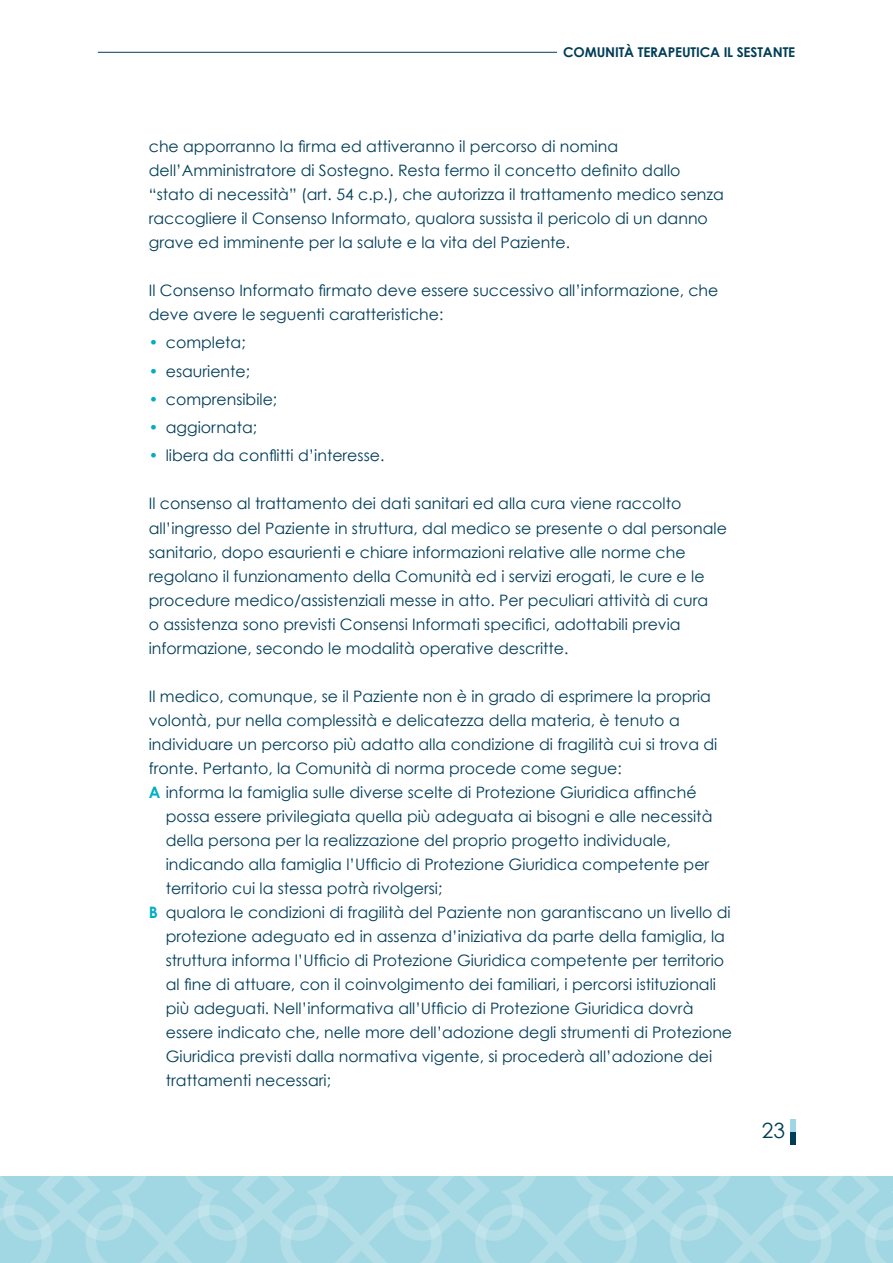
<style>
.page{position:relative;width:893px;height:1263px;background:#fff}
.page>*{position:absolute;margin:0;border:0;box-sizing:border-box;transform-origin:0 0}
.t1{font:21px "Century Gothic";color:#003d58}
.t2{font:15.75px/24px "Century Gothic";color:#003d58}
.t3{font:700 13.5px "Century Gothic";letter-spacing:-.01em;color:#003d58}
.s1{color:#00aec3}
.s2{font-weight:700;color:#00aec3}
</style>
<div class="page">
<svg style="left:0;top:1176px;width:893px;height:87px;background:#a8d9e4"></svg>
<hr style="left:98px;top:52px;width:459px;height:1px;background:#003d58">
<div style="left:790px;top:1132px;width:5px;height:12px;background:#003d58"></div>
<div style="left:790px;top:1119px;width:5px;height:13px;background:#a1d7e3"></div>
<p class="t3" style="left:563px;top:44px;width:234px">COMUNITÀ TERAPEUTICA IL SESTANTE</p>
<p class="t2" style="left:149px;top:134px;width:577px">che apporranno la firma ed attiveranno il percorso di nomina dell’Amministratore di Sostegno. Resta fermo il concetto definito dallo “stato di necessità” (art. 54 c.p.), che autorizza il trattamento medico senza raccogliere il Consenso Informato, qualora sussista il pericolo di un danno grave ed imminente per la salute e la vita del Paziente.</p>
<p class="t2" style="left:149px;top:278px;width:571px">Il Consenso Informato firmato deve essere successivo all’informazione, che deve avere le seguenti caratteristiche:</p>
<p class="t2" style="left:149px;top:330px;width:98px"><span class="s1">•</span> completa;</p>
<p class="t2" style="left:149px;top:359px;width:103px"><span class="s1">•</span> esauriente;</p>
<p class="t2" style="left:149px;top:387px;width:130px"><span class="s1">•</span> comprensibile;</p>
<p class="t2" style="left:149px;top:415px;width:110px"><span class="s1">•</span> aggiornata;</p>
<p class="t2" style="left:149px;top:444px;width:237px"><span class="s1">•</span> libera da conflitti d’interesse.</p>
<p class="t2" style="left:149px;top:492px;width:580px">Il consenso al trattamento dei dati sanitari ed alla cura viene raccolto all’ingresso del Paziente in struttura, dal medico se presente o dal personale sanitario, dopo esaurienti e chiare informazioni relative alle norme che regolano il funzionamento della Comunità ed i servizi erogati, le cure e le procedure medico/assistenziali messe in atto. Per peculiari attività di cura<br>o assistenza sono previsti Consensi Informati specifici, adottabili previa informazione, secondo le modalità operative descritte.</p>
<p class="t2" style="left:149px;top:684px;width:570px">Il medico, comunque, se il Paziente non è in grado di esprimere la propria volontà, pur nella complessità e delicatezza della materia, è tenuto a individuare un percorso più adatto alla condizione di fragilità cui si trova di fronte. Pertanto, la Comunità di norma procede come segue:<br><span class="s2">A</span> informa la famiglia sulle diverse scelte di Protezione Giuridica affinché</p>
<p class="t2" style="left:166px;top:804px;width:548px">possa essere privilegiata quella più adeguata ai bisogni e alle necessità</p>
<p class="t2" style="left:166px;top:828px;width:507px">della persona per la realizzazione del proprio progetto individuale,</p>
<p class="t2" style="left:166px;top:852px;width:545px">indicando alla famiglia l’Ufficio di Protezione Giuridica competente per</p>
<p class="t2" style="left:166px;top:876px;width:278px">territorio cui la stessa potrà rivolgersi;</p>
<p class="t2" style="left:149px;top:900px;width:583px"><span class="s2">B</span> qualora le condizioni di fragilità del Paziente non garantiscano un livello di</p>
<p class="t2" style="left:166px;top:924px;width:561px">protezione adeguato ed in assenza d’iniziativa da parte della famiglia, la</p>
<p class="t2" style="left:166px;top:948px;width:560px">struttura informa l’Ufficio di Protezione Giuridica competente per territorio</p>
<p class="t2" style="left:166px;top:972px;width:552px">al fine di attuare, con il coinvolgimento dei familiari, i percorsi istituzionali</p>
<p class="t2" style="left:166px;top:996px;width:529px">più adeguati. Nell’informativa all’Ufficio di Protezione Giuridica dovrà</p>
<p class="t2" style="left:166px;top:1020px;width:568px">essere indicato che, nelle more dell’adozione degli strumenti di Protezione</p>
<p class="t2" style="left:166px;top:1044px;width:548px">Giuridica previsti dalla normativa vigente, si procederà all’adozione dei</p>
<p class="t2" style="left:166px;top:1068px;width:167px">trattamenti necessari;</p>
<h1 class="t1" style="left:762px;top:1118px;width:25px">23</h1>
</div>
